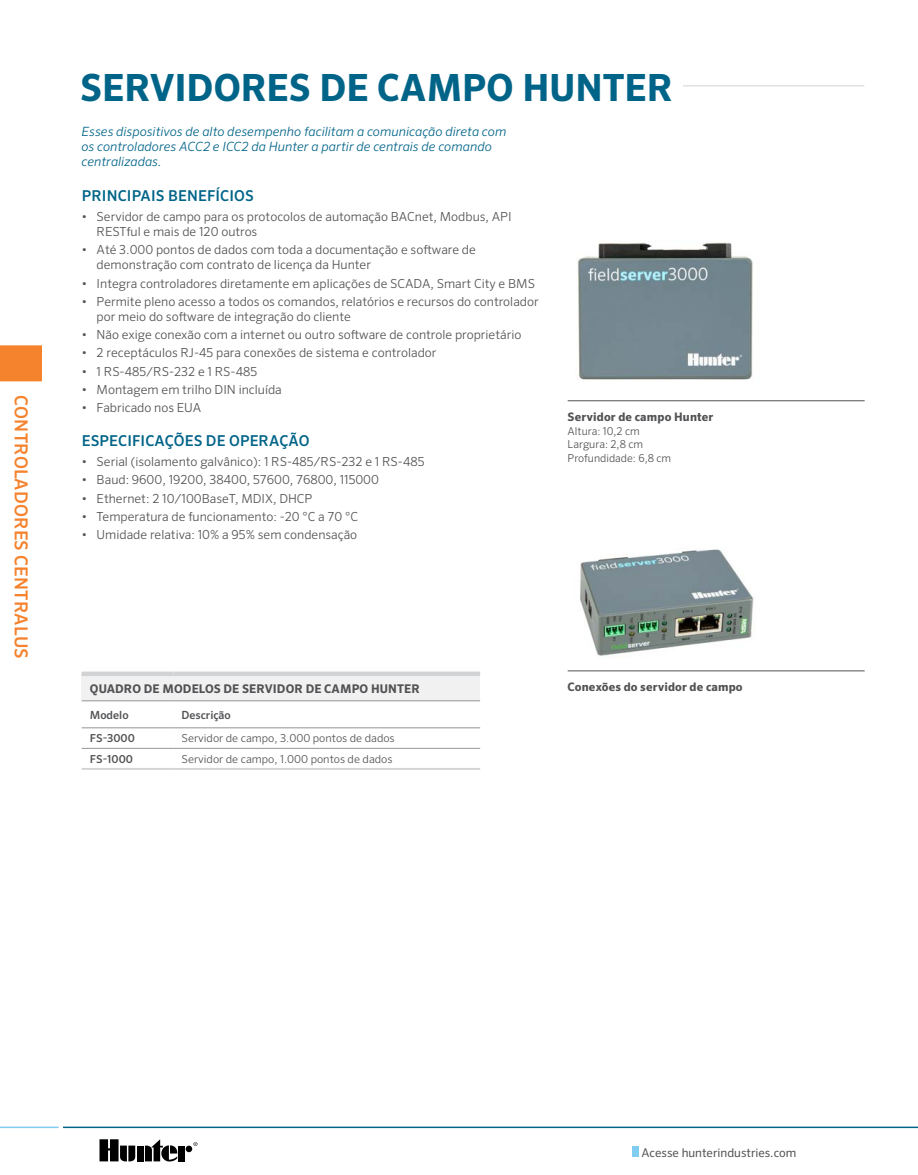
<style>
.page{position:relative;width:918px;height:1175px;background:#fff}
.page>*{position:absolute;margin:0;border:0;box-sizing:border-box;transform-origin:0 0}
.t1{font:700 37.5px "Sero Pro";color:#006488}
.t2{font:500 18px "Sero Pro";letter-spacing:.01em;color:#f5822d}
.t3{font:500 15px "Sero Pro";letter-spacing:.01em;color:#006488}
.t4{font:italic 300 12.75px/15px "Sero Pro";letter-spacing:.005em;color:#006488}
.t5{font:300 12.45px/15px "Sero Pro";color:#515254}
.t6{font:700 12px "Sero Pro";letter-spacing:.01em;color:#515254}
.t7{font:12px "Sero Pro";color:#515254}
.t8{font:700 11.7px "Sero Pro";letter-spacing:.015em;color:#515254}
.t9{font:500 11.25px "Sero Pro";color:#515254}
.t10{font:300 10.95px "Sero Pro";color:#515254}
.t11{font:500 10.95px "Sero Pro";color:#515254}
.t12{font:300 10.8px/13.5px "Sero Pro";color:#515254}
</style>
<div class="page">
<div style="left:632px;top:1146px;width:7px;height:10px;background:#81cdf2"></div>
<hr style="left:63px;top:1126px;width:855px;height:2px;background:#006488">
<hr style="left:0;top:1126px;width:58px;height:2px;background:#81cdf2">
<svg style="left:194px;top:1142px;width:3px;height:4px"></svg>
<div style="left:137px;top:1145px;width:7px;height:16px;background:#000"></div>
<div style="left:186px;top:1145px;width:6px;height:7px;background:#000;border-radius:50%"></div>
<div style="left:178px;top:1145px;width:7px;height:16px;background:#000"></div>
<svg style="left:145px;top:1139px;width:32px;height:22px"></svg>
<svg style="left:100px;top:1139px;width:35px;height:22px"></svg>
<div style="left:0;top:345px;width:42px;height:36px;background:#f5822d"></div>
<hr style="left:81px;top:85px;width:783px;height:1px;background:#d1d3d4">
<div style="left:80px;top:53px;width:603px;height:48px;background:#fff"></div>
<hr style="left:568px;top:400px;width:297px;height:1px;background:#515254">
<div style="left:82px;top:674px;width:398px;height:27px;background:#f1f1f2"></div>
<div style="left:82px;top:671px;width:91px;height:5px;background:#d1d3d4"></div>
<div style="left:173px;top:671px;width:307px;height:5px;background:#d1d3d4"></div>
<hr style="left:82px;top:700px;width:91px;height:1px;background:#939598">
<hr style="left:173px;top:700px;width:307px;height:1px;background:#939598">
<hr style="left:82px;top:727px;width:91px;height:1px;background:#939598">
<hr style="left:173px;top:727px;width:307px;height:1px;background:#939598">
<hr style="left:82px;top:748px;width:91px;height:1px;background:#939598">
<hr style="left:173px;top:748px;width:307px;height:1px;background:#939598">
<hr style="left:82px;top:768px;width:91px;height:2px;background:#d1d3d4">
<hr style="left:173px;top:768px;width:307px;height:2px;background:#d1d3d4">
<img style="left:577px;top:242px;width:176px;height:138px">
<hr style="left:568px;top:670px;width:297px;height:1px;background:#515254">
<img style="left:580px;top:549px;width:176px;height:107px">
<h2 class="t2" style="left:32px;top:395px;width:265px;rotate:90deg">CONTROLADORES CENTRALUS</h2>
<h1 class="t1" style="left:80px;top:65px;width:594px">SERVIDORES DE CAMPO HUNTER</h1>
<p class="t4" style="left:82px;top:124px;width:426px">Esses dispositivos de alto desempenho facilitam a comunicação direta com os controladores ACC2 e ICC2 da Hunter a partir de centrais de comando centralizadas.</p>
<p class="t3" style="left:82px;top:186px;width:174px">PRINCIPAIS BENEFÍCIOS</p>
<p class="t5" style="left:97px;top:209px;width:416px;text-indent:-15px">• Servidor de campo para os protocolos de automação BACnet, Modbus, API<br>RESTful e mais de 120 outros</p>
<p class="t5" style="left:97px;top:242px;width:381px;text-indent:-15px">• Até 3.000 pontos de dados com toda a documentação e software de demonstração com contrato de licença da Hunter</p>
<p class="t5" style="left:82px;top:276px;width:455px">• Integra controladores diretamente em aplicações de SCADA, Smart City e BMS</p>
<p class="t5" style="left:97px;top:294px;width:444px;text-indent:-15px">• Permite pleno acesso a todos os comandos, relatórios e recursos do controlador por meio do software de integração do cliente</p>
<p class="t5" style="left:82px;top:327px;width:441px">• Não exige conexão com a internet ou outro software de controle proprietário</p>
<p class="t5" style="left:82px;top:345px;width:356px">• 2 receptáculos RJ-45 para conexões de sistema e controlador</p>
<p class="t5" style="left:82px;top:363px;width:177px">• 1 RS-485/RS-232 e 1 RS-485</p>
<p class="t5" style="left:82px;top:382px;width:202px">• Montagem em trilho DIN incluída</p>
<p class="t5" style="left:82px;top:400px;width:121px">• Fabricado nos EUA</p>
<p class="t3" style="left:82px;top:431px;width:229px">ESPECIFICAÇÕES DE OPERAÇÃO</p>
<p class="t5" style="left:82px;top:454px;width:344px">• Serial (isolamento galvânico): 1 RS-485/RS-232 e 1 RS-485</p>
<p class="t5" style="left:82px;top:472px;width:299px">• Baud: 9600, 19200, 38400, 57600, 76800, 115000</p>
<p class="t5" style="left:82px;top:490px;width:232px">• Ethernet: 2 10/100BaseT, MDIX, DHCP</p>
<p class="t5" style="left:82px;top:509px;width:278px">• Temperatura de funcionamento: -20 °C a 70 °C</p>
<p class="t5" style="left:82px;top:527px;width:277px">• Umidade relativa: 10% a 95% sem condensação</p>
<p class="t8" style="left:568px;top:410px;width:147px">Servidor de campo Hunter</p>
<p class="t12" style="left:568px;top:424px;width:105px">Altura: 10,2 cm<br>Largura: 2,8 cm<br>Profundidade: 6,8 cm</p>
<p class="t6" style="left:90px;top:681px;width:332px">QUADRO DE MODELOS DE SERVIDOR DE CAMPO HUNTER</p>
<p class="t9" style="left:90px;top:708px;width:40px">Modelo</p>
<p class="t9" style="left:182px;top:708px;width:51px">Descrição</p>
<p class="t11" style="left:90px;top:732px;width:47px">FS-3000</p>
<p class="t10" style="left:182px;top:732px;width:215px">Servidor de campo, 3.000 pontos de dados</p>
<p class="t11" style="left:90px;top:752px;width:45px">FS-1000</p>
<p class="t10" style="left:182px;top:752px;width:212px">Servidor de campo, 1.000 pontos de dados</p>
<p class="t8" style="left:568px;top:680px;width:177px">Conexões do servidor de campo</p>
<p class="t7" style="left:642px;top:1145px;width:156px">Acesse hunterindustries.com</p>
</div>
